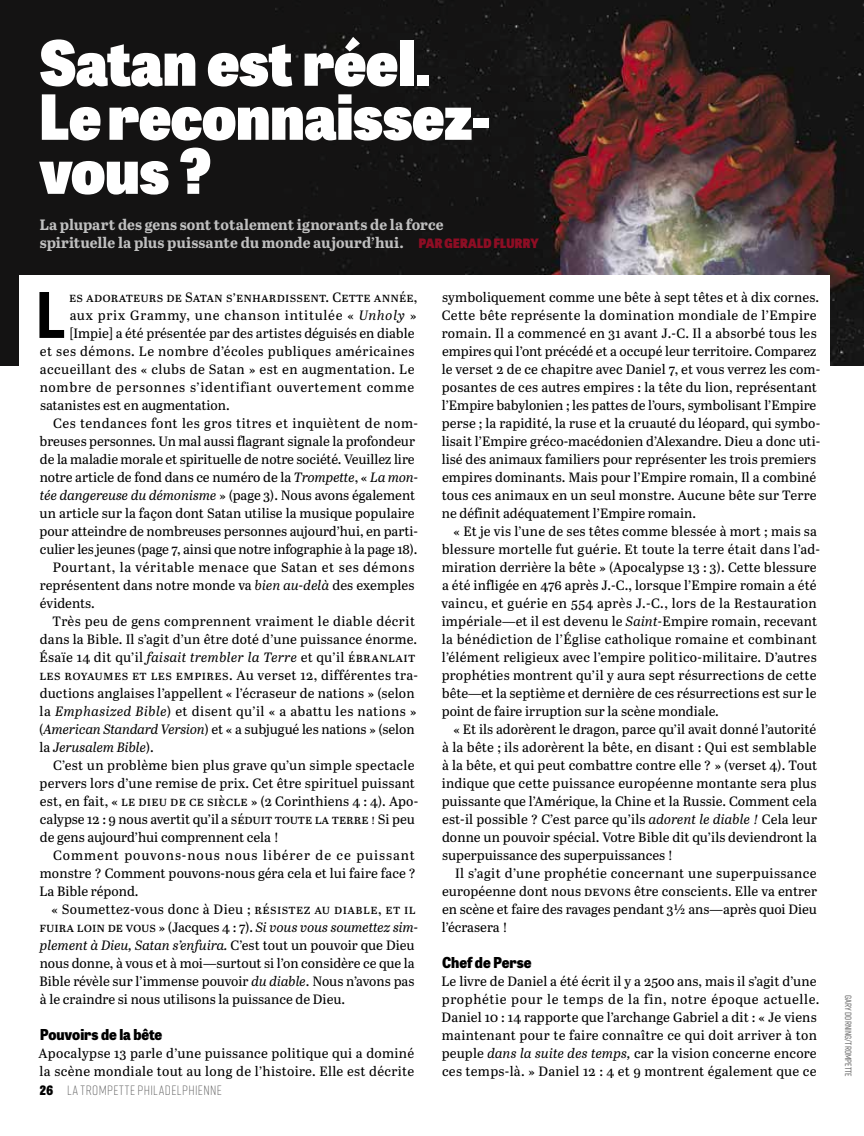
<style>
.page{position:relative;width:864px;height:1136px;background:#fff}
.page>*{position:absolute;margin:0;border:0;box-sizing:border-box;transform-origin:0 0}
.t1{font:700 62.55px "Tablet Gothic Narrow";color:#000}
.t2{font:800 61.95px/54px "Tablet Gothic Narrow";letter-spacing:-.005em;color:#fff}
.t3{font:700 15px/18px "Abril Text";letter-spacing:-.005em;color:#c0c0c0}
.t4{font:800 15px "Tablet Gothic Narrow";color:#000}
.t5{font:13.5px/18px "Abril Text";letter-spacing:.01em;color:#000}
.t6{font:italic 13.5px "Abril Text";color:#000}
.t7{font:13.5px "Abril Text";letter-spacing:.03em;color:#000}
.t8{font:300 13.5px "Rift Soft";letter-spacing:.035em;color:#636363}
.t9{font:500 9px "Rift Soft";letter-spacing:.01em;color:#636363}
.s1{font-family:"Tablet Gothic Narrow";font-weight:800;font-size:12.9px;color:#8e0d24}
.s2{font-style:italic}
.s3{font-style:normal}
.s4{font-family:"Tablet Gothic Narrow";font-weight:800;font-size:12.9px;color:#000}
</style>
<div class="page">
<img style="left:533px;top:0;width:330px;height:365px">
<div style="left:0;top:0;width:533px;height:365px;background:#141313"></div>
<div style="left:19px;top:275px;width:810px;height:189px;background:#fff"></div>
<h2 class="t2" style="left:40px;top:33px;width:451px">Satan est réel.<br>Le reconnaissez&shy;vous ?</h2>
<p class="t3" style="left:40px;top:215px;width:500px">La plupart des gens sont totalement ignorants de la force<br>spirituelle la plus puissante du monde aujourd’hui. <span class="s1">PAR GERALD FLURRY</span></p>
<h1 class="t1" style="left:35px;top:271px;width:33px">L</h1>
<p class="t5" style="left:69px;top:287px;width:349px">es adorateurs de Satan s’enhardissent. Cette année,</p>
<p class="t5" style="left:70px;top:305px;width:348px">aux prix Grammy, une chanson intitulée « <span class="s2">Unholy</span> »</p>
<p class="t5" style="left:69px;top:323px;width:346px">[Impie] a été présentée par des artistes déguisés en diable</p>
<p class="t5" style="left:40px;top:341px;width:376px">et ses démons. Le nombre d’écoles publiques américaines</p>
<p class="t5" style="left:40px;top:359px;width:376px">accueillant des « clubs de Satan » est en augmentation. Le</p>
<p class="t5" style="left:40px;top:377px;width:376px">nombre de personnes s’identifiant ouvertement comme</p>
<p class="t5" style="left:40px;top:395px;width:191px">satanistes est en augmentation.</p>
<p class="t5" style="left:53px;top:413px;width:366px">Ces tendances font les gros titres et inquiètent de nom-</p>
<p class="t5" style="left:40px;top:431px;width:377px">breuses personnes. Un mal aussi flagrant signale la profondeur</p>
<p class="t5" style="left:40px;top:449px;width:376px">de la maladie morale et spirituelle de notre société. Veuillez lire</p>
<p class="t5" style="left:40px;top:467px;width:380px">notre article de fond dans ce numéro de la <span class="s2">Trompette</span>, « <span class="s2">La mon-</span></p>
<p class="t5" style="left:40px;top:485px;width:376px"><span class="s2">tée dangereuse du démonisme</span> » (page 3). Nous avons également</p>
<p class="t5" style="left:40px;top:503px;width:376px">un article sur la façon dont Satan utilise la musique populaire</p>
<p class="t5" style="left:40px;top:521px;width:380px">pour atteindre de nombreuses personnes aujourd’hui, en parti-</p>
<p class="t5" style="left:40px;top:539px;width:379px">culier les jeunes (page 7, ainsi que notre infographie à la page 18).</p>
<p class="t5" style="left:53px;top:557px;width:363px">Pourtant, la véritable menace que Satan et ses démons</p>
<p class="t5" style="left:40px;top:575px;width:376px">représentent dans notre monde va <span class="s2">bien au-delà</span> des exemples</p>
<p class="t5" style="left:40px;top:593px;width:56px">évidents.</p>
<p class="t5" style="left:52px;top:611px;width:364px">Très peu de gens comprennent vraiment le diable décrit</p>
<p class="t5" style="left:40px;top:629px;width:378px">dans la Bible. Il s’agit d’un être doté d’une puissance énorme.</p>
<p class="t5" style="left:39px;top:647px;width:377px">Ésaïe 14 dit qu’il <span class="s2">faisait trembler la Terre</span> et qu’il ébranlait</p>
<p class="t5" style="left:39px;top:665px;width:380px">les royaumes et les empires. Au verset 12, différentes tra-</p>
<p class="t5" style="left:40px;top:683px;width:376px">ductions anglaises l’appellent « l’écraseur de nations » (selon</p>
<p class="t5" style="left:40px;top:701px;width:378px">la <span class="s2">Emphasized Bible</span>) et disent qu’il « a abattu les nations »</p>
<p class="t5" style="left:39px;top:719px;width:377px">(<span class="s2">American Standard Version</span>) et « a subjugué les nations » (selon</p>
<p class="t6" style="left:40px;top:737px;width:116px"><span class="s3">la</span> Jerusalem Bible<span class="s3">).</span></p>
<p class="t5" style="left:53px;top:755px;width:363px">C’est un problème bien plus grave qu’un simple spectacle</p>
<p class="t5" style="left:40px;top:773px;width:377px">pervers lors d’une remise de prix. Cet être spirituel puissant</p>
<p class="t5" style="left:40px;top:791px;width:379px">est, en fait, « le dieu de ce siècle » (2 Corinthiens 4 : 4). Apo-</p>
<p class="t5" style="left:40px;top:809px;width:376px">calypse 12 : 9 nous avertit qu’il a séduit toute la terre ! Si peu</p>
<p class="t5" style="left:40px;top:827px;width:240px">de gens aujourd’hui comprennent cela !</p>
<p class="t5" style="left:53px;top:845px;width:363px">Comment pouvons-nous nous libérer de ce puissant</p>
<p class="t5" style="left:40px;top:863px;width:377px">monstre ? Comment pouvons-nous géra cela et lui faire face ?</p>
<p class="t5" style="left:39px;top:881px;width:101px">La Bible répond.</p>
<p class="t7" style="left:51px;top:899px;width:365px">« Soumettez-vous donc à Dieu ; résistez au diable, et il</p>
<p class="t5" style="left:39px;top:917px;width:380px">fuira loin de vous » (Jacques 4 : 7). <span class="s2">Si vous vous soumettez sim-</span></p>
<p class="t6" style="left:40px;top:935px;width:376px">plement à Dieu, Satan s’enfuira. <span class="s3">C’est tout un pouvoir que Dieu</span></p>
<p class="t5" style="left:40px;top:953px;width:376px">nous donne, à vous et à moi—surtout si l’on considère ce que la</p>
<p class="t5" style="left:39px;top:971px;width:376px">Bible révèle sur l’immense pouvoir <span class="s2">du diable</span>. Nous n’avons pas</p>
<p class="t5" style="left:40px;top:989px;width:306px">à le craindre si nous utilisons la puissance de Dieu.</p>
<p class="t4" style="left:40px;top:1023px;width:124px">Pouvoirs de la bête</p>
<p class="t5" style="left:39px;top:1043px;width:377px">Apocalypse 13 parle d’une puissance politique qui a dominé la scène mondiale tout au long de l’histoire. Elle est décrite</p>
<p class="t8" style="left:39px;top:1080px;width:184px"><span class="s4">26</span> LA TROMPETTE PHILADELPHIENNE</p>
<p class="t5" style="left:441px;top:287px;width:380px">symboliquement comme une bête à sept têtes et à dix cornes.<br>Cette bête représente la domination mondiale de l’Empire romain. Il a commencé en 31 avant J.-C. Il a absorbé tous les empires qui l’ont précédé et a occupé leur territoire. Comparez le verset 2 de ce chapitre avec Daniel 7, et vous verrez les com&shy;posantes de ces autres empires : la tête du lion, représentant l’Empire babylonien ; les pattes de l’ours, symbolisant l’Empire perse ; la rapidité, la ruse et la cruauté du léopard, qui symbo&shy;lisait l’Empire gréco-macédonien d’Alexandre. Dieu a donc uti&shy;lisé des animaux familiers pour représenter les trois premiers empires dominants. Mais pour l’Empire romain, Il a combiné tous ces animaux en un seul monstre. Aucune bête sur Terre ne définit adéquatement l’Empire romain.</p>
<p class="t5" style="left:441px;top:521px;width:380px;text-indent:12px">« Et je vis l’une de ses têtes comme blessée à mort ; mais sa blessure mortelle fut guérie. Et toute la terre était dans l’ad&shy;miration derrière la bête » (Apocalypse 13 : 3). Cette blessure a été infligée en 476 après J.-C., lorsque l’Empire romain a été vaincu, et guérie en 554 après J.-C., lors de la Restauration impériale—et il est devenu le <span class="s2">Saint-</span>Empire romain, recevant la bénédiction de l’Église catholique romaine et combinant l’élément religieux avec l’empire politico-militaire. D’autres prophéties montrent qu’il y aura sept résurrections de cette bête—et la septième et dernière de ces résurrections est sur le point de faire irruption sur la scène mondiale.</p>
<p class="t5" style="left:441px;top:719px;width:377px;text-align:justify;text-indent:12px">« Et ils adorèrent le dragon, parce qu’il avait donné l’autorité à la bête ; ils adorèrent la bête, en disant : Qui est semblable à la bête, et qui peut combattre contre elle ? » (verset 4). Tout indique que cette puissance européenne montante sera plus puissante que l’Amérique, la Chine et la Russie. Comment cela est-il possible ? C’est parce qu’ils <span class="s2">adorent le diable !</span> Cela leur donne un pouvoir spécial. Votre Bible dit qu’ils deviendront la superpuissance des superpuissances !</p>
<p class="t5" style="left:441px;top:863px;width:377px;text-align:justify;text-indent:13px">Il s’agit d’une prophétie concernant une superpuissance européenne dont nous devons être conscients. Elle va entrer en scène et faire des ravages pendant 3½ ans—après quoi Dieu l’écrasera !</p>
<p class="t4" style="left:442px;top:951px;width:91px">Chef de Perse</p>
<p class="t5" style="left:441px;top:971px;width:379px">Le livre de Daniel a été écrit il y a 2500 ans, mais il s’agit d’une prophétie pour le temps de la fin, notre époque actuelle.<br>Daniel 10 : 14 rapporte que l’archange Gabriel a dit : « Je viens maintenant pour te faire connaître ce qui doit arriver à ton peuple <span class="s2">dans la suite des temps,</span> car la vision concerne encore ces temps-là. » Daniel 12 : 4 et 9 montrent également que ce</p>
<p class="t9" style="left:854px;top:994px;width:83px;rotate:90deg">GARY DORNING/TROMPETTE</p>
</div>
